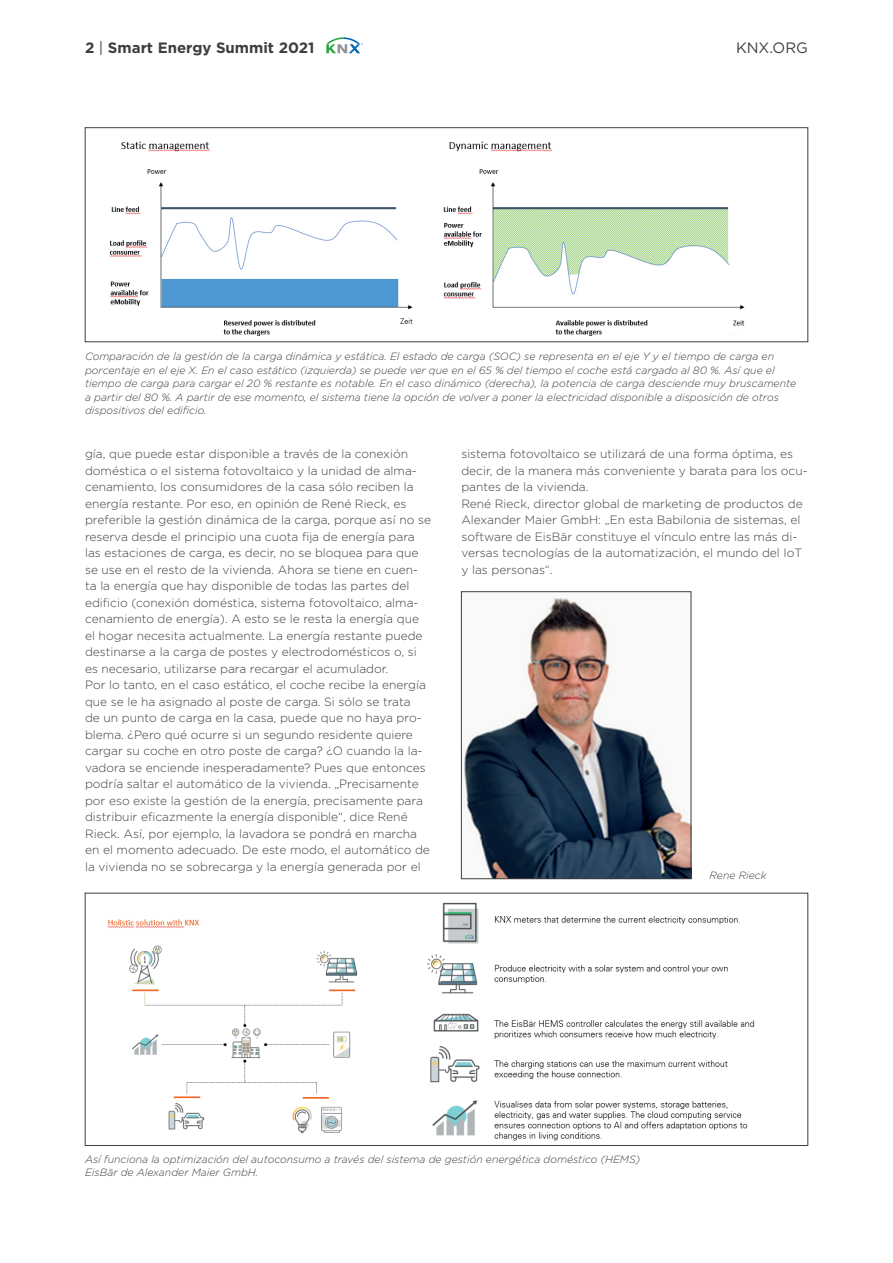
<style>
.page{position:relative;width:893px;height:1263px;background:#fff}
.page>*{position:absolute;margin:0;border:0;box-sizing:border-box;transform-origin:0 0}
.t1{font:700 15px "Gotham";color:#3e3e3f}
.t2{font:15px "Gotham";color:#3e3e3f}
.t3{font:300 12px/16.5px "Gotham";color:#3e3e3f}
.t4{font:italic 300 10.5px/13.5px "Gotham";color:#3e3e3f}
.s1{font-weight:400}
</style>
<div class="page">
<img style="left:463px;top:597px;width:226px;height:280px">
<div style="left:461px;top:592px;width:230px;height:287px;border:1px solid #3e3e3f"></div>
<img style="left:109px;top:141px;width:636px;height:195px">
<img style="left:107px;top:902px;width:648px;height:239px">
<div style="left:85px;top:128px;width:723px;height:214px;border:1px solid #3e3e3f"></div>
<svg style="left:326px;top:37px;width:37px;height:16px"></svg>
<p class="t1" style="left:85px;top:39px;width:231px">2 <span class="s1">|</span> Smart Energy Summit 2021</p>
<p class="t2" style="left:736px;top:39px;width:73px">KNX.ORG</p>
<p class="t4" style="left:85px;top:350px;width:713px">Comparación de la gestión de la carga dinámica y estática. El estado de carga (SOC) se representa en el eje Y y el tiempo de carga en porcentaje en el eje X. En el caso estático (izquierda) se puede ver que en el 65 % del tiempo el coche está cargado al 80 %. Así que el tiempo de carga para cargar el 20 % restante es notable. En el caso dinámico (derecha), la potencia de carga desciende muy bruscamente a partir del 80 %. A partir de ese momento, el sistema tiene la opción de volver a poner la electricidad disponible a disposición de otros dispositivos del edificio.</p>
<p class="t3" style="left:85px;top:445px;width:347px">gía, que puede estar disponible a través de la conexión doméstica o el sistema fotovoltaico y la unidad de alma&shy;cenamiento, los consumidores de la casa sólo reciben la energía restante. Por eso, en opinión de René Rieck, es preferible la gestión dinámica de la carga, porque así no se reserva desde el principio una cuota fija de energía para las estaciones de carga, es decir, no se bloquea para que se use en el resto de la vivienda. Ahora se tiene en cuen&shy;ta la energía que hay disponible de todas las partes del edificio (conexión doméstica, sistema fotovoltaico, alma&shy;cenamiento de energía). A esto se le resta la energía que el hogar necesita actualmente. La energía restante puede destinarse a la carga de postes y electrodomésticos o, si es necesario, utilizarse para recargar el acumulador.<br>Por lo tanto, en el caso estático, el coche recibe la energía que se le ha asignado al poste de carga. Si sólo se trata<br>de un punto de carga en la casa, puede que no haya pro&shy;blema. ¿Pero qué ocurre si un segundo residente quiere cargar su coche en otro poste de carga? ¿O cuando la la&shy;vadora se enciende inesperadamente? Pues que entonces podría saltar el automático de la vivienda. „Precisamente por eso existe la gestión de la energía, precisamente para distribuir eficazmente la energía disponible“, dice René Rieck. Así, por ejemplo, la lavadora se pondrá en marcha en el momento adecuado. De este modo, el automático de la vivienda no se sobrecarga y la energía generada por el</p>
<p class="t3" style="left:461px;top:445px;width:348px">sistema fotovoltaico se utilizará de una forma óptima, es decir, de la manera más conveniente y barata para los ocu&shy;pantes de la vivienda.<br>René Rieck, director global de marketing de productos de Alexander Maier GmbH: „En esta Babilonia de sistemas, el software de EisBär constituye el vínculo entre las más di&shy;versas tecnologías de la automatización, el mundo del IoT y las personas“.</p>
<p class="t4" style="left:709px;top:868px;width:59px">Rene Rieck</p>
<p class="t4" style="left:85px;top:1152px;width:557px">Así funciona la optimización del autoconsumo a través del sistema de gestión energética doméstico (HEMS)<br>EisBär de Alexander Maier GmbH.</p>
</div>
